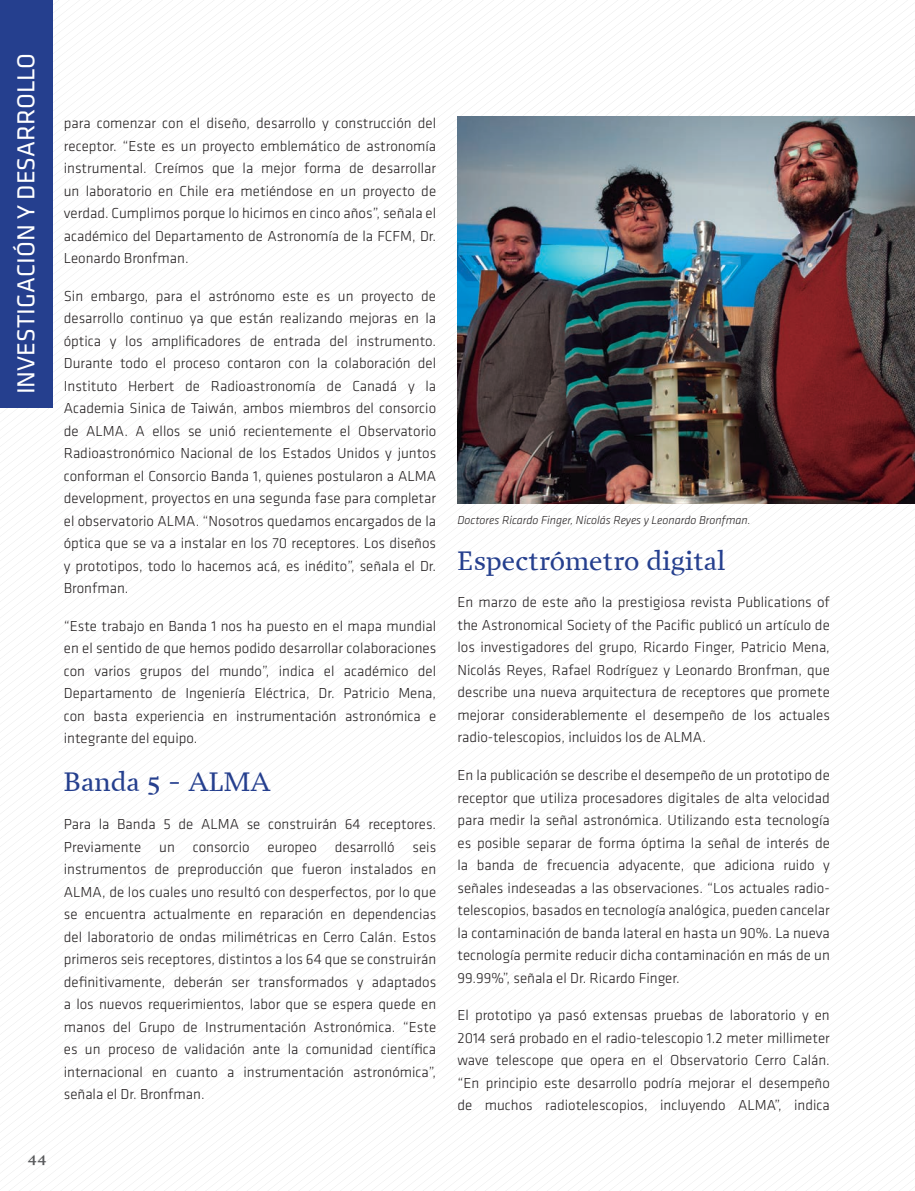
<style>
.page{position:relative;width:915px;height:1191px;background:#fff}
.page>*{position:absolute;margin:0;border:0;box-sizing:border-box;transform-origin:0 0}
.t1{font:27px "Prensa";color:#253f8e}
.t2{font:25.5px "Klavika";color:#fff}
.t3{font:300 15px/22.5px "Klavika";color:#231f20;text-align:justify}
.t4{font:600 15px "Prensa";color:#57585a}
.t5{font:italic 300 12px "Klavika";color:#231f20}
</style>
<div class="page">
<svg style="left:670px;top:998px;width:243px;height:191px"></svg>
<svg style="left:681px;top:1006px;width:233px;height:185px"></svg>
<img style="left:457px;top:117px;width:457px;height:386px">
<div style="left:0;top:0;width:53px;height:407px;background:#253f8e"></div>
<h2 class="t2" style="left:12px;top:394px;width:343px;rotate:-90deg">INVESTIGACIÓN Y DESARROLLO</h2>
<p class="t3" style="left:64px;top:112px;width:374px">para comenzar con el diseño, desarrollo y construcción del receptor. “Este es un proyecto emblemático de astronomía instrumental. Creímos que la mejor forma de desarrollar un laboratorio en Chile era metiéndose en un proyecto de verdad. Cumplimos porque lo hicimos en cinco años”, señala el académico del Departamento de Astronomía de la FCFM, Dr.<br>Leonardo Bronfman.</p>
<p class="t3" style="left:64px;top:285px;width:374px">Sin embargo, para el astrónomo este es un proyecto de desarrollo continuo ya que están realizando mejoras en la óptica y los amplificadores de entrada del instrumento.<br>Durante todo el proceso contaron con la colaboración del Instituto Herbert de Radioastronomía de Canadá y la Academia Sinica de Taiwán, ambos miembros del consorcio de ALMA. A ellos se unió recientemente el Observatorio Radioastronómico Nacional de los Estados Unidos y juntos conforman el Consorcio Banda 1, quienes postularon a ALMA development, proyectos en una segunda fase para completar el observatorio ALMA. “Nosotros quedamos encargados de la óptica que se va a instalar en los 70 receptores. Los diseños y prototipos, todo lo hacemos acá, es inédito”, señala el Dr.<br>Bronfman.</p>
<p class="t3" style="left:64px;top:615px;width:374px">“Este trabajo en Banda 1 nos ha puesto en el mapa mundial en el sentido de que hemos podido desarrollar colaboraciones con varios grupos del mundo”, indica el académico del Departamento de Ingeniería Eléctrica, Dr. Patricio Mena, con basta experiencia en instrumentación astronómica e integrante del equipo.</p>
<h1 class="t1" style="left:64px;top:766px;width:208px">Banda 5 - ALMA</h1>
<p class="t3" style="left:64px;top:813px;width:374px">Para la Banda 5 de ALMA se construirán 64 receptores.<br>Previamente un consorcio europeo desarrolló seis instrumentos de preproducción que fueron instalados en ALMA, de los cuales uno resultó con desperfectos, por lo que se encuentra actualmente en reparación en dependencias del laboratorio de ondas milimétricas en Cerro Calán. Estos primeros seis receptores, distintos a los 64 que se construirán definitivamente, deberán ser transformados y adaptados a los nuevos requerimientos, labor que se espera quede en manos del Grupo de Instrumentación Astronómica. “Este es un proceso de validación ante la comunidad científica internacional en cuanto a instrumentación astronómica”, señala el Dr. Bronfman.</p>
<p class="t4" style="left:28px;top:1148px;width:20px">44</p>
<p class="t5" style="left:457px;top:513px;width:294px">Doctores Ricardo Finger, Nicolás Reyes y Leonardo Bronfman.</p>
<h1 class="t1" style="left:457px;top:545px;width:269px">Espectrómetro digital</h1>
<p class="t3" style="left:457px;top:591px;width:374px">En marzo de este año la prestigiosa revista Publications of the Astronomical Society of the Pacific publicó un artículo de los investigadores del grupo, Ricardo Finger, Patricio Mena, Nicolás Reyes, Rafael Rodríguez y Leonardo Bronfman, que describe una nueva arquitectura de receptores que promete mejorar considerablemente el desempeño de los actuales radio-telescopios, incluidos los de ALMA.</p>
<p class="t3" style="left:457px;top:764px;width:374px">En la publicación se describe el desempeño de un prototipo de receptor que utiliza procesadores digitales de alta velocidad para medir la señal astronómica. Utilizando esta tecnología es posible separar de forma óptima la señal de interés de la banda de frecuencia adyacente, que adiciona ruido y señales indeseadas a las observaciones. “Los actuales radio&shy;telescopios, basados en tecnología analógica, pueden cancelar la contaminación de banda lateral en hasta un 90%. La nueva tecnología permite reducir dicha contaminación en más de un 99.99%”, señala el Dr. Ricardo Finger.</p>
<p class="t3" style="left:457px;top:1004px;width:374px">El prototipo ya pasó extensas pruebas de laboratorio y en 2014 será probado en el radio-telescopio 1.2 meter millimeter wave telescope que opera en el Observatorio Cerro Calán. “En principio este desarrollo podría mejorar el desempeño de muchos radiotelescopios, incluyendo ALMA”, indica</p>
</div>
